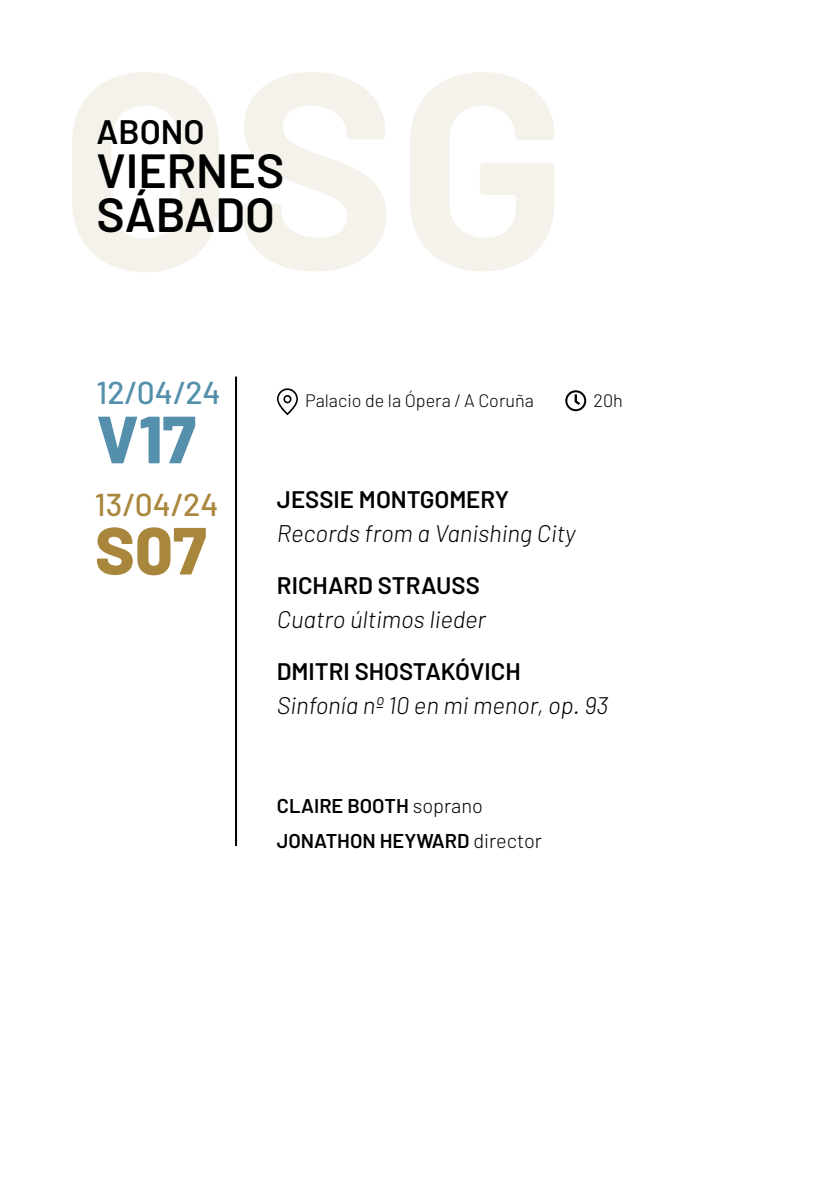
<style>
.page{position:relative;width:840px;height:1191px;background:#fff}
.page>*{position:absolute;margin:0;border:0;box-sizing:border-box;transform-origin:0 0}
.t1{font:800 66.6px "Barlow";color:#548fab}
.t2{font:800 66.6px "Barlow";color:#a8873d}
.t3{font:600 48px/44px "Barlow";color:#000}
.t4{font:600 34px "Barlow";color:#000}
.t5{font:500 31.8px "Barlow";color:#548fab}
.t6{font:500 31.8px "Barlow";color:#a8873d}
.t7{font:italic 300 24px "Barlow";color:#000}
.t8{font:600 24px "Barlow";color:#000}
.t9{font:600 20px/35.4px "Barlow";color:#000}
.t10{font:300 18px "Barlow";color:#000}
.s1{font-weight:300}
</style>
<div class="page">
<svg style="left:277px;top:388px;width:21px;height:27px"></svg>
<svg style="left:565px;top:390px;width:21px;height:21px"></svg>
<hr style="left:235px;top:376px;width:2px;height:470px;background:#000">
<svg style="left:72px;top:72px;width:147px;height:200px"></svg>
<svg style="left:243px;top:72px;width:143px;height:199px"></svg>
<svg style="left:410px;top:72px;width:144px;height:199px"></svg>
<h3 class="t4" style="left:96px;top:111px;width:109px">ABONO</h3>
<h2 class="t3" style="left:96px;top:148px;width:189px">VIERNES<br>SÁBADO</h2>
<h3 class="t5" style="left:96px;top:373px;width:126px">12/04/24</h3>
<h1 class="t1" style="left:96px;top:389px;width:101px">V17</h1>
<p class="t10" style="left:305px;top:389px;width:230px">Palacio de la Ópera / A Coruña</p>
<p class="t10" style="left:593px;top:389px;width:31px">20h</p>
<h3 class="t6" style="left:95px;top:484px;width:125px">13/04/24</h3>
<h1 class="t2" style="left:95px;top:501px;width:113px">S07</h1>
<p class="t8" style="left:277px;top:484px;width:233px">JESSIE MONTGOMERY</p>
<p class="t7" style="left:277px;top:519px;width:300px">Records from a Vanishing City</p>
<p class="t8" style="left:277px;top:570px;width:204px">RICHARD STRAUSS</p>
<p class="t7" style="left:277px;top:605px;width:210px">Cuatro últimos lieder</p>
<p class="t8" style="left:277px;top:656px;width:245px">DMITRI SHOSTAKÓVICH</p>
<p class="t7" style="left:277px;top:691px;width:333px">Sinfonía nº 10 en mi menor, op. 93</p>
<p class="t9" style="left:277px;top:787px;width:266px">CLAIRE BOOTH <span class="s1">soprano<br></span>JONATHON HEYWARD <span class="s1">director</span></p>
</div>
